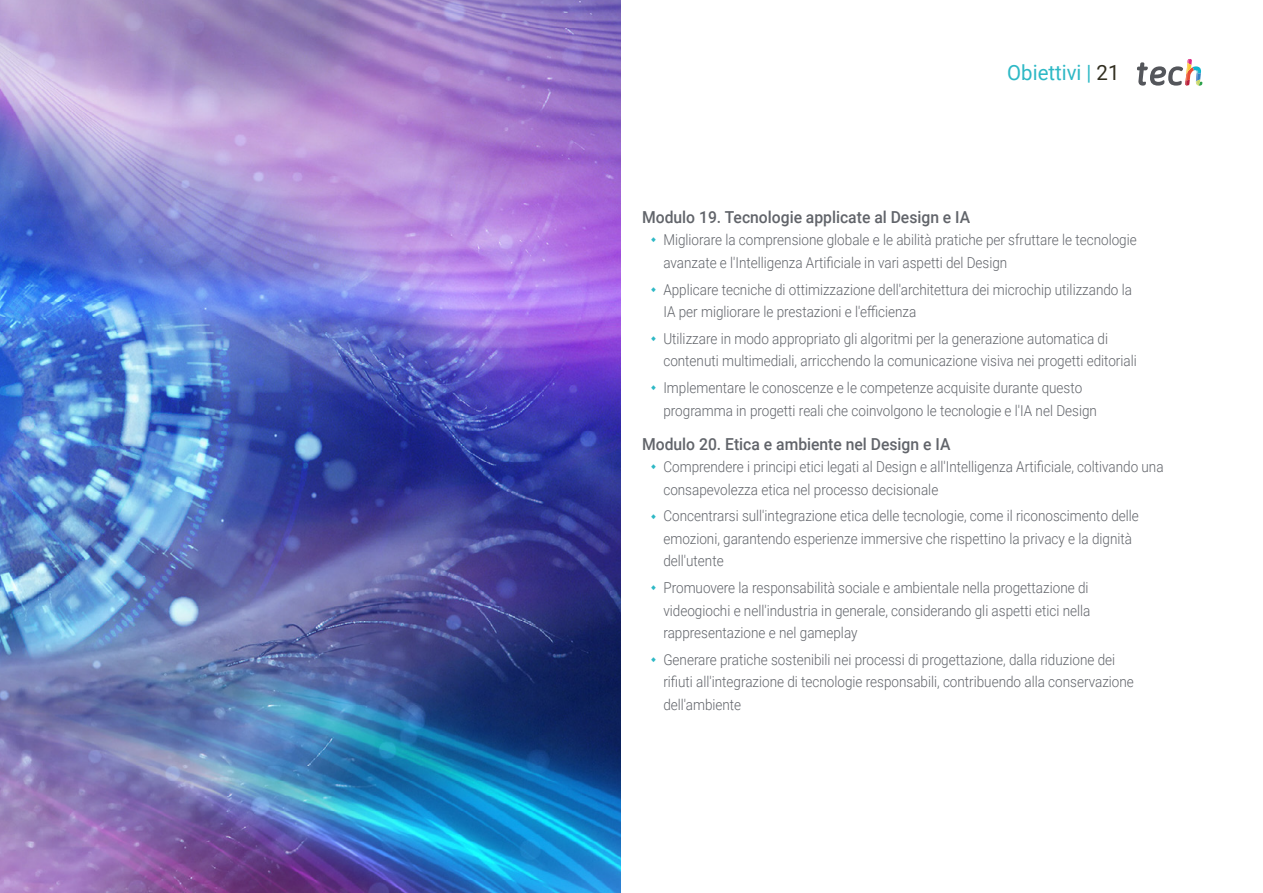
<style>
.page{position:relative;width:1263px;height:893px;background:#fff}
.page>*{position:absolute;margin:0;border:0;box-sizing:border-box;transform-origin:0 0}
.t1{font:21px "Roboto";color:#2db8c5}
.t2{font:500 16.5px "Roboto";color:#61646a;scale:.95 1}
.t3{font:300 15px/22.5px "Roboto";color:#61646a;scale:.9 1}
.s1{color:#312e20}
</style>
<div class="page">
<img style="left:0;top:0;width:621px;height:893px">
<svg style="left:1137px;top:59px;width:65px;height:27px"></svg>
<h1 class="t1" style="left:1007px;top:57px;width:114px">Obiettivi | <span class="s1">21</span></h1>
<p class="t2" style="left:642px;top:205px;width:347px">Modulo 19. Tecnologie applicate al Design e IA</p>
<p class="t3" style="left:663px;top:228px;width:527px">Migliorare la comprensione globale e le abilità pratiche per sfruttare le tecnologie avanzate e l'Intelligenza Artificiale in vari aspetti del Design</p>
<p class="t3" style="left:663px;top:277px;width:522px">Applicare tecniche di ottimizzazione dell'architettura dei microchip utilizzando la<br>IA per migliorare le prestazioni e l'efficienza</p>
<p class="t3" style="left:663px;top:327px;width:527px">Utilizzare in modo appropriato gli algoritmi per la generazione automatica di contenuti multimediali, arricchendo la comunicazione visiva nei progetti editoriali</p>
<p class="t3" style="left:663px;top:376px;width:483px">Implementare le conoscenze e le competenze acquisite durante questo programma in progetti reali che coinvolgono le tecnologie e l'IA nel Design</p>
<p class="t2" style="left:642px;top:432px;width:326px">Modulo 20. Etica e ambiente nel Design e IA</p>
<p class="t3" style="left:663px;top:455px;width:557px">Comprendere i principi etici legati al Design e all'Intelligenza Artificiale, coltivando una consapevolezza etica nel processo decisionale</p>
<p class="t3" style="left:663px;top:504px;width:530px">Concentrarsi sull'integrazione etica delle tecnologie, come il riconoscimento delle emozioni, garantendo esperienze immersive che rispettino la privacy e la dignità dell'utente</p>
<p class="t3" style="left:663px;top:576px;width:476px">Promuovere la responsabilità sociale e ambientale nella progettazione di videogiochi e nell'industria in generale, considerando gli aspetti etici nella rappresentazione e nel gameplay</p>
<p class="t3" style="left:663px;top:648px;width:524px">Generare pratiche sostenibili nei processi di progettazione, dalla riduzione dei rifiuti all'integrazione di tecnologie responsabili, contribuendo alla conservazione dell'ambiente</p>
</div>
